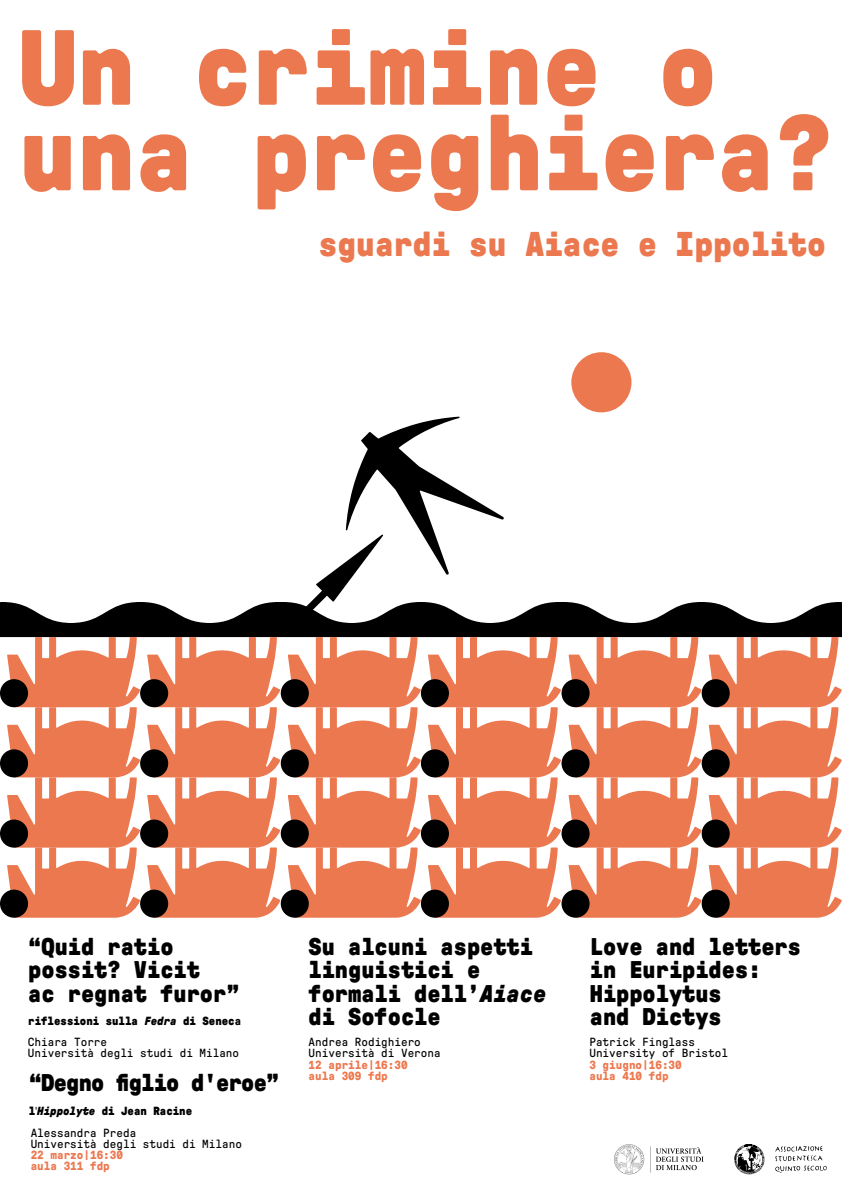
<style>
.page{position:relative;width:842px;height:1191px;background:#fff}
.page>*{position:absolute;margin:0;border:0;box-sizing:border-box;transform-origin:0 0}
.t1{font:106.5px/85.5px "GT Pressura Mono Trial VF";color:#eb784f}
.t2{font:900 34.4px "GT Pressura LCGV Mono";color:#eb784f}
.t3{font:900 24.2px/23.1px "GT Pressura LCGV Mono";color:#000}
.t4{font:900 24.2px "GT Pressura LCGV Mono";letter-spacing:-.03em;color:#000}
.t5{font:11.8px/11.3px "GT Pressura LCGV Mono";color:#000}
.t6{font:700 11.8px/11.3px "GT Pressura LCGV Mono";color:#ed784f}
.t7{font:11.8px "GT Pressura Mono Trial VF";color:#000}
.s1{font-family:"GT Pressura LCGV Mono";font-weight:900}
.s2{font-family:"Myriad Pro"}
.s3{font-style:italic}
</style>
<div class="page">
<svg style="left:0;top:416px;width:842px;height:501px"></svg>
<div style="left:0;top:889px;width:28px;height:28px;background:#000;border-radius:50%"></div>
<svg style="left:734px;top:1144px;width:30px;height:30px"></svg>
<svg style="left:775px;top:1146px;width:52px;height:26px"></svg>
<svg style="left:656px;top:1147px;width:48px;height:23px"></svg>
<svg style="left:614px;top:1144px;width:31px;height:30px"></svg>
<div style="left:571px;top:352px;width:60px;height:60px;background:#eb784f;border-radius:50%"></div>
<h1 class="t1" style="left:19px;top:33px;width:816px">Un crimine o una preghiera<span class="s1">?</span></h1>
<h2 class="t2" style="left:319px;top:220px;width:509px">sguardi su Aiace e Ippolito</h2>
<h3 class="t3" style="left:28px;top:933px;width:213px">“Quid ratio possit? Vicit<br>ac regnat furor”</h3>
<p class="t7" style="left:28px;top:1016px;width:214px">riflessioni sulla Fedra di Seneca</p>
<p class="t5" style="left:28px;top:1035px;width:213px">Chiara Torre<br>Università degli studi di Milano</p>
<h3 class="t4" style="left:29px;top:1066px;width:252px">“Degno figlio d'eroe”</h3>
<p class="t7" style="left:29px;top:1105px;width:165px">l<span class="s2">'</span>Hippolyte di Jean Racine</p>
<p class="t5" style="left:31px;top:1126px;width:213px">Alessandra Preda<br>Università degli studi di Milano</p>
<p class="t6" style="left:31px;top:1148px;width:94px">22 marzo|16:30 aula 311 fdp</p>
<h3 class="t3" style="left:309px;top:933px;width:239px">Su alcuni aspetti linguistici e formali dell’<span class="s3">Aiace </span>di Sofocle</h3>
<p class="t5" style="left:309px;top:1035px;width:134px">Andrea Rodighiero<br>Università di Verona</p>
<p class="t6" style="left:309px;top:1058px;width:101px">12 aprile|16:30 aula 309 fdp</p>
<h3 class="t3" style="left:590px;top:933px;width:213px">Love and letters in Euripides:<br>Hippolytus<br>and Dictys</h3>
<p class="t5" style="left:589px;top:1035px;width:140px">Patrick Finglass<br>University of Bristol</p>
<p class="t6" style="left:589px;top:1058px;width:94px">3 giugno|16:30 aula 410 fdp</p>
</div>
